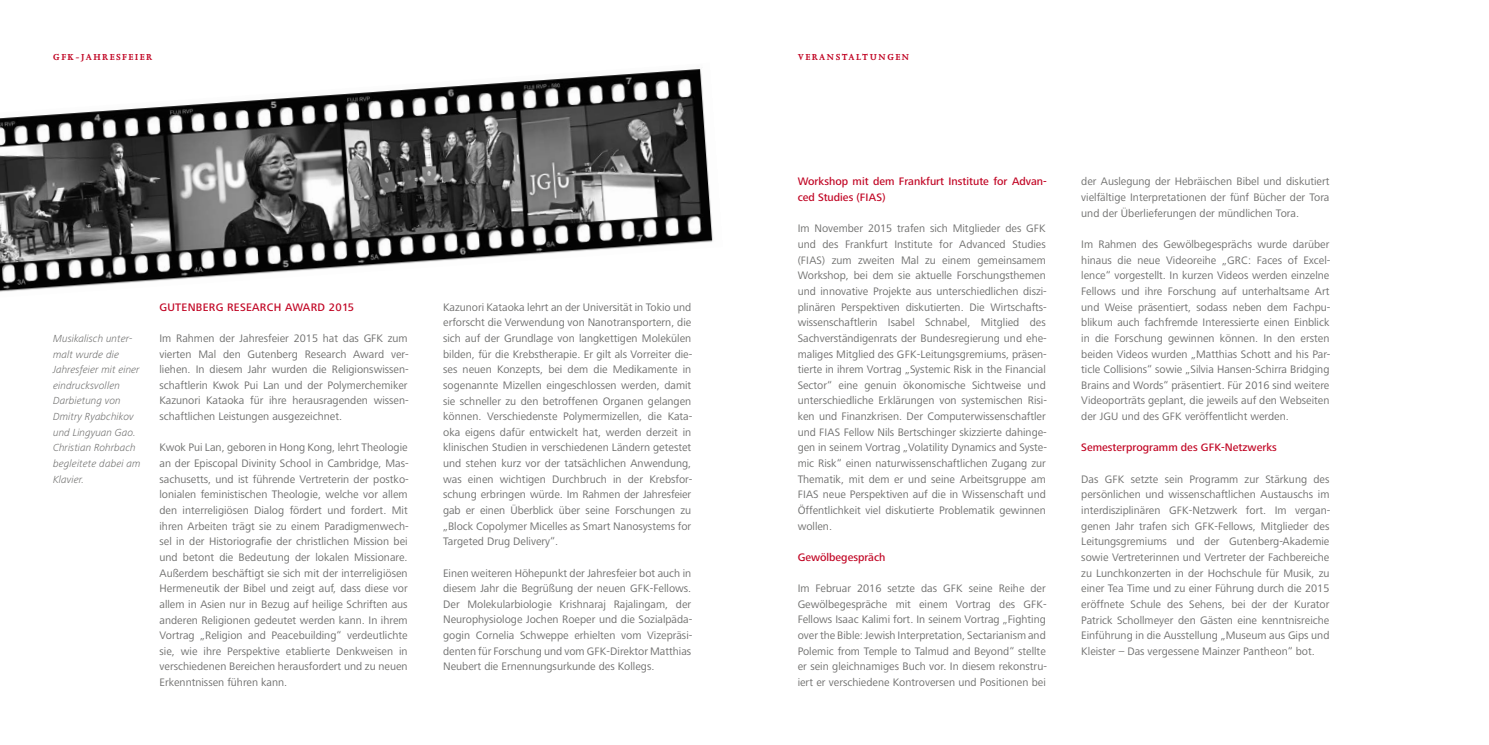
<style>
.page{position:relative;width:1489px;height:745px;background:#fff}
.page>*{position:absolute;margin:0;border:0;box-sizing:border-box;transform-origin:0 0}
.t1{font:11.25px/15.6px "Frutiger Next LT";color:#6f6f6e;text-align:justify}
.t2{font:500 11.25px/15.6px "Frutiger Next LT";color:#c10524}
.t3{font:500 11.25px "Frutiger Next LT";letter-spacing:.025em;color:#c10524}
.t4{font:italic 300 10.62px/15.6px "Frutiger Next LT";color:#6f6f6e}
.t5{font:700 10px "Joanna";letter-spacing:.15em;color:#c10524}
.s1{font-size:11.12px}
</style>
<div class="page">
<img style="left:0;top:69px;width:713px;height:223px">
<p class="t5" style="left:53px;top:52px;width:101px">GFK-JAHRESFEIER</p>
<p class="t4" style="left:53px;top:330px;width:89px">Musikalisch unter&shy;malt wurde die<br>Jahresfeier mit einer eindrucksvollen<br>Darbietung von<br>Dmitry Ryabchikov und Lingyuan Gao.<br>Christian Rohrbach begleitete dabei am<br>Klavier.</p>
<p class="t3" style="left:159px;top:300px;width:196px">GUTENBERG RESEARCH AWARD 2015</p>
<p class="t1" style="left:159px;top:330px;width:251px">Im Rahmen der Jahresfeier 2015 hat das GFK zum vierten Mal den Gutenberg Research Award ver&shy;liehen. In diesem Jahr wurden die Religionswissen&shy;schaftlerin Kwok Pui Lan und der Polymerchemiker Kazunori Kataoka für ihre herausragenden wissen&shy;schaftlichen Leistungen ausgezeichnet.</p>
<p class="t1" style="left:159px;top:439px;width:251px">Kwok Pui Lan, geboren in Hong Kong, lehrt Theologie an der Episcopal Divinity School in Cambridge, Mas&shy;sachusetts, und ist führende Vertreterin der postko&shy;lonialen feministischen Theologie, welche vor allem den interreligiösen Dialog fördert und fordert. Mit ihren Arbeiten trägt sie zu einem Paradigmenwech&shy;sel in der Historiografie der christlichen Mission bei und betont die Bedeutung der lokalen Missionare.<br>Außerdem beschäftigt sie sich mit der interreligiösen Hermeneutik der Bibel und zeigt auf, dass diese vor allem in Asien nur in Bezug auf heilige Schriften aus anderen Religionen gedeutet werden kann. In ihrem Vortrag „Religion and Peacebuilding“ verdeutlichte sie, wie ihre Perspektive etablierte Denkweisen in verschiedenen Bereichen herausfordert und zu neuen Erkenntnissen führen kann.</p>
<p class="t1" style="left:443px;top:299px;width:251px">Kazunori Kataoka lehrt an der Universität in Tokio und erforscht die Verwendung von Nanotransportern, die sich auf der Grundlage von langkettigen Molekülen bilden, für die Krebstherapie. Er gilt als Vorreiter die&shy;ses neuen Konzepts, bei dem die Medikamente in sogenannte Mizellen eingeschlossen werden, damit sie schneller zu den betroffenen Organen gelangen können. Verschiedenste Polymermizellen, die Kata&shy;oka eigens dafür entwickelt hat, werden derzeit in klinischen Studien in verschiedenen Ländern getestet und stehen kurz vor der tatsächlichen Anwendung, was einen wichtigen Durchbruch in der Krebsfor&shy;schung erbringen würde. Im Rahmen der Jahresfeier gab er einen Überblick über seine Forschungen zu „Block Copolymer Micelles as Smart Nanosystems for Targeted Drug Delivery“.</p>
<p class="t1" style="left:443px;top:564px;width:251px">Einen weiteren Höhepunkt der Jahresfeier bot auch in diesem Jahr die Begrüßung der neuen <span class="s1">GFK</span>-Fellows.<br>Der Molekularbiologie Krishnaraj Rajalingam, der Neurophysiologe Jochen Roeper und die Sozialpäda&shy;gogin Cornelia Schweppe erhielten vom Vizepräsi&shy;denten für Forschung und vom <span class="s1">GFK</span>-Direktor Matthias Neubert die Ernennungsurkunde des Kollegs.</p>
<p class="t5" style="left:797px;top:52px;width:113px">VERANSTALTUNGEN</p>
<p class="t2" style="left:797px;top:174px;width:251px">Workshop mit dem Frankfurt Institute for Advan&shy;ced Studies <span class="s1">(FIAS)</span></p>
<p class="t1" style="left:797px;top:221px;width:251px">Im November 2015 trafen sich Mitglieder des <span class="s1">GFK </span>und des Frankfurt Institute for Advanced Studies <span class="s1">(FIAS)</span> zum zweiten Mal zu einem gemeinsamem Workshop, bei dem sie aktuelle Forschungsthemen und innovative Projekte aus unterschiedlichen diszi&shy;plinären Perspektiven diskutierten. Die Wirtschafts&shy;wissenschaftlerin Isabel Schnabel, Mitglied des Sachverständigenrats der Bundesregierung und ehe&shy;maliges Mitglied des <span class="s1">GFK</span>-Leitungsgremiums, präsen&shy;tierte in ihrem Vortrag „Systemic Risk in the Financial Sector“ eine genuin ökonomische Sichtweise und unterschiedliche Erklärungen von systemischen Risi&shy;ken und Finanzkrisen. Der Computerwissenschaftler und <span class="s1">FIAS</span> Fellow Nils Bertschinger skizzierte dahinge&shy;gen in seinem Vortrag „Volatility Dynamics and Syste&shy;mic Risk“ einen naturwissenschaftlichen Zugang zur Thematik, mit dem er und seine Arbeitsgruppe am <span class="s1">FIAS</span> neue Perspektiven auf die in Wissenschaft und Öffentlichkeit viel diskutierte Problematik gewinnen wollen.</p>
<p class="t2" style="left:797px;top:549px;width:89px">Gewölbegespräch</p>
<p class="t1" style="left:797px;top:580px;width:251px">Im Februar 2016 setzte das <span class="s1">GFK</span> seine Reihe der Gewölbegespräche mit einem Vortrag des <span class="s1">GFK</span>-Fellows Isaac Kalimi fort. In seinem Vortrag „Fighting over the Bible: Jewish Interpretation, Sectarianism and Polemic from Temple to Talmud and Beyond“ stellte er sein gleichnamiges Buch vor. In diesem rekonstru&shy;iert er verschiedene Kontroversen und Positionen bei</p>
<p class="t1" style="left:1081px;top:174px;width:250px">der Auslegung der Hebräischen Bibel und diskutiert vielfältige Interpretationen der fünf Bücher der Tora und der Überlieferungen der mündlichen Tora.</p>
<p class="t1" style="left:1081px;top:236px;width:251px">Im Rahmen des Gewölbegesprächs wurde darüber hinaus die neue Videoreihe „<span class="s1">GRC</span>: Faces of Excel&shy;lence“ vorgestellt. In kurzen Videos werden einzelne Fellows und ihre Forschung auf unterhaltsame Art und Weise präsentiert, sodass neben dem Fachpu&shy;blikum auch fachfremde Interessierte einen Einblick in die Forschung gewinnen können. In den ersten beiden Videos wurden „Matthias Schott and his Par&shy;ticle Collisions“ sowie „Silvia Hansen-Schirra Bridging Brains and Words“ präsentiert. Für 2016 sind weitere Videoporträts geplant, die jeweils auf den Webseiten der <span class="s1">JGU</span> und des <span class="s1">GFK</span> veröffentlicht werden.</p>
<p class="t2" style="left:1081px;top:439px;width:197px">Semesterprogramm des <span class="s1">GFK-</span>Netzwerks</p>
<p class="t1" style="left:1081px;top:471px;width:251px">Das <span class="s1">GFK</span> setzte sein Programm zur Stärkung des persönlichen und wissenschaftlichen Austauschs im interdisziplinären <span class="s1">GFK</span>-Netzwerk fort. Im vergan&shy;genen Jahr trafen sich <span class="s1">GFK</span>-Fellows, Mitglieder des Leitungsgremiums und der Gutenberg-Akademie sowie Vertreterinnen und Vertreter der Fachbereiche zu Lunchkonzerten in der Hochschule für Musik, zu einer Tea Time und zu einer Führung durch die 2015 eröffnete Schule des Sehens, bei der der Kurator Patrick Schollmeyer den Gästen eine kenntnisreiche Einführung in die Ausstellung „Museum aus Gips und Kleister – Das vergessene Mainzer Pantheon“ bot.</p>
</div>
